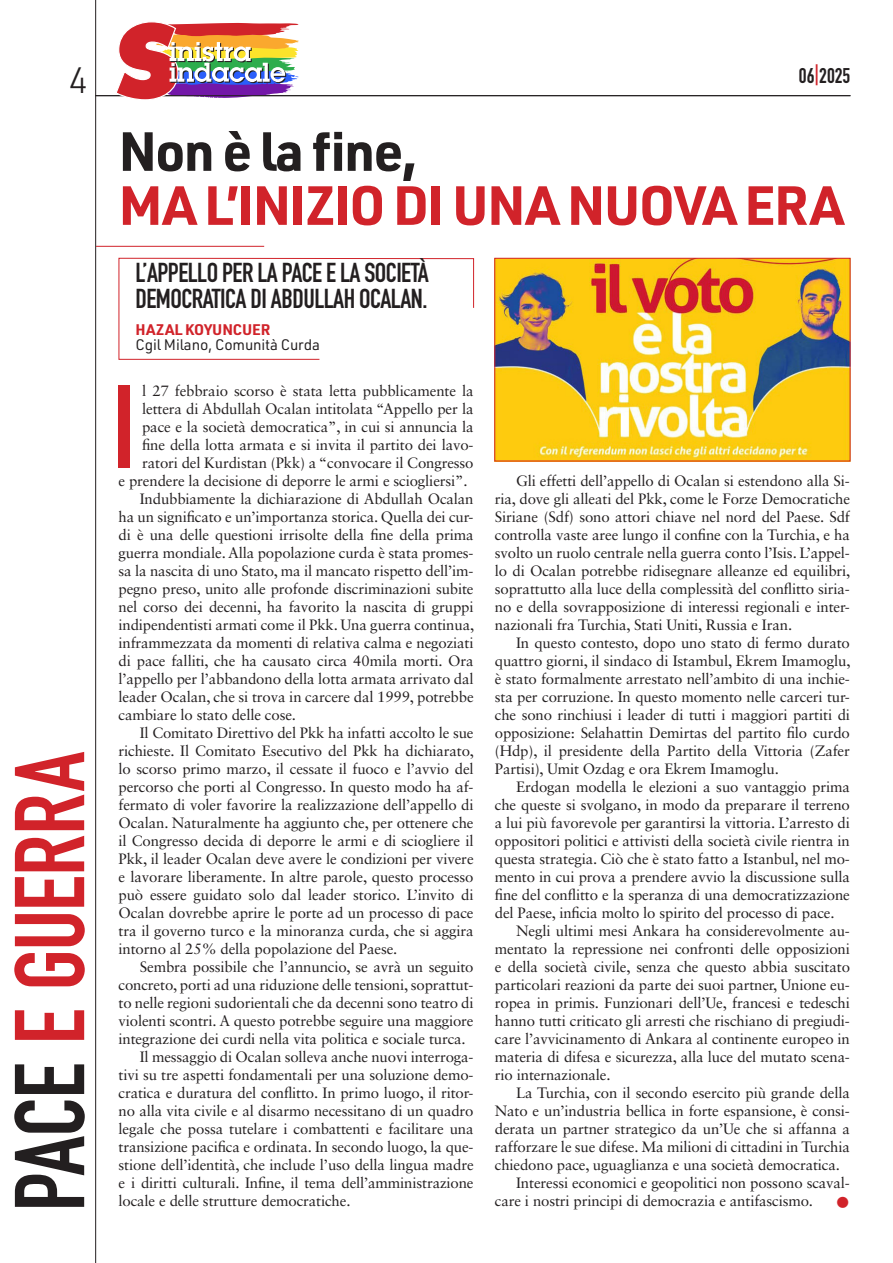
<style>
.page{position:relative;width:893px;height:1263px;background:#fff}
.page>*{position:absolute;margin:0;border:0;box-sizing:border-box;transform-origin:0 0}
.t1{font:116.1px "DIN Engschrift Std";color:#d1232a}
.t2{font:97.35px "DIN Engschrift Std";letter-spacing:-.01em;color:#d1232a}
.t3{font:700 54px "URWDIN";letter-spacing:-.03em;color:#d1232a}
.t4{font:700 54px "URWDIN";letter-spacing:-.03em;color:#231f20}
.t5{font:300 36px "URWDIN";color:#231f20}
.t6{font:27px/25.5px "DIN Engschrift Std";letter-spacing:-.02em;color:#231f20}
.t7{font:21px "DIN Engschrift Std";color:#231f20}
.t8{font:15px/18px "Sabon LT Std";letter-spacing:-.01em;color:#231f20;text-align:justify}
.Carica_autore{font:15px "URWDIN";letter-spacing:-.01em;color:#231f20}
.Autore{font:700 15px "URWDIN";letter-spacing:-.01em;color:#d1232a}
.t9{font:12px "Zapf Dingbats IT Cby BT";color:#d1232a}
.s1{color:#231f20}
.s2{color:#d1232a}
</style>
<div class="page">
<hr style="left:95px;top:95px;width:755px;height:1px;background:#231f20">
<hr style="left:95px;top:0;width:1px;height:1263px;background:#231f20">
<svg style="left:115px;top:22px;width:184px;height:78px"></svg>
<hr style="left:96px;top:246px;width:168px;height:1px;background:#d1232a">
<svg style="left:118px;top:257px;width:356px;height:103px"></svg>
<img style="left:496px;top:260px;width:352px;height:199px">
<div style="left:494px;top:258px;width:356px;height:203px;border:1px solid #d1232a"></div>
<h3 class="t5" style="left:68px;top:57px;width:21px">4</h3>
<p class="t2" style="left:-7px;top:1211px;width:461px;rotate:-90deg"><span class="s1">PACE</span> E GUERRA</p>
<h3 class="t7" style="left:799px;top:63px;width:53px">06<span class="s2">|</span>2025</h3>
<p class="t4" style="left:119px;top:114px;width:300px">Non è la fine,</p>
<p class="t3" style="left:119px;top:168px;width:727px">MA L’INIZIO DI UNA NUOVA ERA</p>
<p class="t6" style="left:136px;top:260px;width:295px">L’APPELLO PER LA PACE E LA SOCIETÀ<br>DEMOCRATICA DI ABDULLAH OCALAN.</p>
<p class="Autore" style="left:136px;top:319px;width:136px">HAZAL KOYUNCUER</p>
<p class="Carica_autore" style="left:136px;top:335px;width:186px">Cgil Milano, Comunità Curda</p>
<p class="t1" style="left:113px;top:359px;width:25px">I</p>
<p class="t8" style="left:142px;top:382px;width:333px">l 27 febbraio scorso è stata letta pubblicamente la</p>
<p class="t8" style="left:142px;top:400px;width:333px">lettera di Abdullah Ocalan intitolata “Appello per la</p>
<p class="t8" style="left:142px;top:418px;width:333px">pace e la società democratica”, in cui si annuncia la</p>
<p class="t8" style="left:142px;top:436px;width:333px">fine della lotta armata e si invita il partito dei lavo-</p>
<p class="t8" style="left:142px;top:454px;width:333px">ratori del Kurdistan (Pkk) a “convocare il Congresso</p>
<p class="t8" style="left:119px;top:472px;width:351px">e prendere la decisione di deporre le armi e sciogliersi”.</p>
<p class="t8" style="left:119px;top:490px;width:357px;text-indent:21px">Indubbiamente la dichiarazione di Abdullah Ocalan ha un significato e un’importanza storica. Quella dei cur&shy;di è una delle questioni irrisolte della fine della prima guerra mondiale. Alla popolazione curda è stata promes&shy;sa la nascita di uno Stato, ma il mancato rispetto dell’im&shy;pegno preso, unito alle profonde discriminazioni subite nel corso dei decenni, ha favorito la nascita di gruppi indipendentisti armati come il Pkk. Una guerra continua, inframmezzata da momenti di relativa calma e negoziati di pace falliti, che ha causato circa 40mila morti. Ora l’appello per l’abbandono della lotta armata arrivato dal leader Ocalan, che si trova in carcere dal 1999, potrebbe cambiare lo stato delle cose.</p>
<p class="t8" style="left:119px;top:724px;width:357px;text-indent:21px">Il Comitato Direttivo del Pkk ha infatti accolto le sue richieste. Il Comitato Esecutivo del Pkk ha dichiarato, lo scorso primo marzo, il cessate il fuoco e l’avvio del percorso che porti al Congresso. In questo modo ha af&shy;fermato di voler favorire la realizzazione dell’appello di Ocalan. Naturalmente ha aggiunto che, per ottenere che il Congresso decida di deporre le armi e di sciogliere il Pkk, il leader Ocalan deve avere le condizioni per vivere e lavorare liberamente. In altre parole, questo processo può essere guidato solo dal leader storico. L’invito di Ocalan dovrebbe aprire le porte ad un processo di pace tra il governo turco e la minoranza curda, che si aggira intorno al 25% della popolazione del Paese.</p>
<p class="t8" style="left:119px;top:958px;width:357px;text-indent:21px">Sembra possibile che l’annuncio, se avrà un seguito concreto, porti ad una riduzione delle tensioni, soprattut&shy;to nelle regioni sudorientali che da decenni sono teatro di violenti scontri. A questo potrebbe seguire una maggiore integrazione dei curdi nella vita politica e sociale turca.</p>
<p class="t8" style="left:119px;top:1048px;width:357px;text-indent:21px">Il messaggio di Ocalan solleva anche nuovi interroga&shy;tivi su tre aspetti fondamentali per una soluzione demo&shy;cratica e duratura del conflitto. In primo luogo, il ritor&shy;no alla vita civile e al disarmo necessitano di un quadro legale che possa tutelare i combattenti e facilitare una transizione pacifica e ordinata. In secondo luogo, la que&shy;stione dell’identità, che include l’uso della lingua madre e i diritti culturali. Infine, il tema dell’amministrazione locale e delle strutture democratiche.</p>
<p class="t8" style="left:495px;top:472px;width:357px;text-indent:21px">Gli effetti dell’appello di Ocalan si estendono alla Si&shy;ria, dove gli alleati del Pkk, come le Forze Democratiche Siriane (Sdf) sono attori chiave nel nord del Paese. Sdf controlla vaste aree lungo il confine con la Turchia, e ha svolto un ruolo centrale nella guerra conto l’Isis. L’appel&shy;lo di Ocalan potrebbe ridisegnare alleanze ed equilibri, soprattutto alla luce della complessità del conflitto siria&shy;no e della sovrapposizione di interessi regionali e inter&shy;nazionali fra Turchia, Stati Uniti, Russia e Iran.</p>
<p class="t8" style="left:495px;top:634px;width:357px;text-indent:21px">In questo contesto, dopo uno stato di fermo durato quattro giorni, il sindaco di Istambul, Ekrem Imamoglu, è stato formalmente arrestato nell’ambito di una inchie&shy;sta per corruzione. In questo momento nelle carceri tur&shy;che sono rinchiusi i leader di tutti i maggiori partiti di opposizione: Selahattin Demirtas del partito filo curdo (Hdp), il presidente della Partito della Vittoria (Zafer Partisi), Umit Ozdag e ora Ekrem Imamoglu.</p>
<p class="t8" style="left:495px;top:778px;width:357px;text-indent:21px">Erdogan modella le elezioni a suo vantaggio prima che queste si svolgano, in modo da preparare il terreno a lui più favorevole per garantirsi la vittoria. L’arresto di oppositori politici e attivisti della società civile rientra in questa strategia. Ciò che è stato fatto a Istanbul, nel mo&shy;mento in cui prova a prendere avvio la discussione sulla fine del conflitto e la speranza di una democratizzazione del Paese, inficia molto lo spirito del processo di pace.</p>
<p class="t8" style="left:495px;top:922px;width:357px;text-indent:21px">Negli ultimi mesi Ankara ha considerevolmente au&shy;mentato la repressione nei confronti delle opposizioni e della società civile, senza che questo abbia suscitato particolari reazioni da parte dei suoi partner, Unione eu&shy;ropea in primis. Funzionari dell’Ue, francesi e tedeschi hanno tutti criticato gli arresti che rischiano di pregiudi&shy;care l’avvicinamento di Ankara al continente europeo in materia di difesa e sicurezza, alla luce del mutato scena&shy;rio internazionale.</p>
<p class="t8" style="left:495px;top:1084px;width:357px;text-indent:21px">La Turchia, con il secondo esercito più grande della Nato e un’industria bellica in forte espansione, è consi&shy;derata un partner strategico da un’Ue che si affanna a rafforzare le sue difese. Ma milioni di cittadini in Turchia chiedono pace, uguaglianza e una società democratica.</p>
<p class="t8" style="left:495px;top:1174px;width:357px;text-indent:21px">Interessi economici e geopolitici non possono scaval&shy;care i nostri principi di democrazia e antifascismo.</p>
<p class="t9" style="left:837px;top:1196px;width:13px">●</p>
</div>
